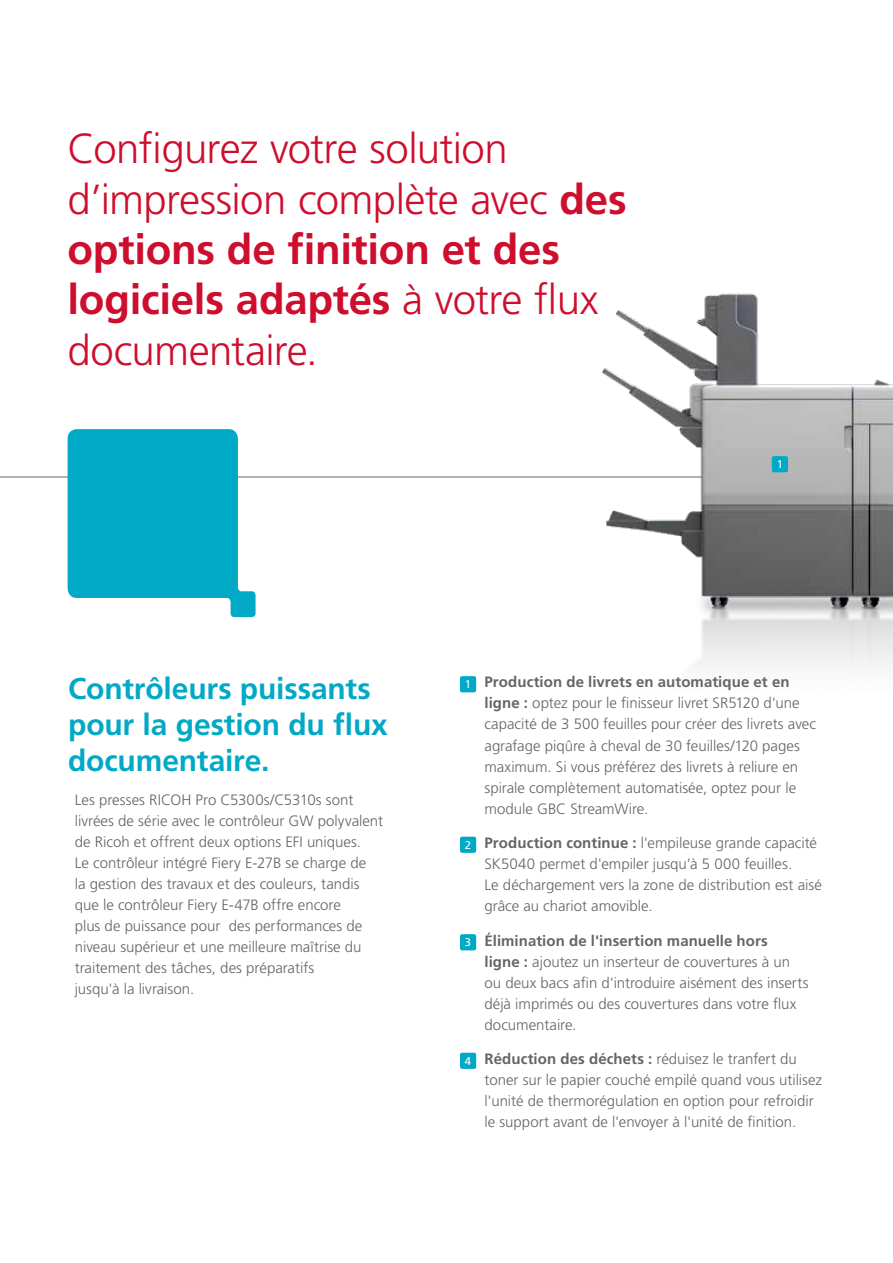
<style>
.page{position:relative;width:893px;height:1263px;background:#fff}
.page>*{position:absolute;margin:0;border:0;box-sizing:border-box;transform-origin:0 0}
.t1{font:300 42px/50.4px "Frutiger LT Std";letter-spacing:-.015em;color:#ce0e2d}
.t2{font:700 30px/36px "Frutiger LT Std";letter-spacing:-.005em;color:#00a9c5}
.t3{font:300 15px/21px "Frutiger LT Std";color:#636569}
.t4{font:11.25px "Frutiger LT Std";color:#fff}
.s1{font-weight:700}
.s2{font-weight:400;font-size:11.25px;color:#fff}
</style>
<div class="page">
<hr style="left:0;top:477px;width:893px;height:1px;background:#636569">
<img style="left:603px;top:293px;width:290px;height:376px">
<div style="left:460px;top:676px;width:16px;height:16px;background:#00a9c5;border-radius:2px"></div>
<div style="left:460px;top:837px;width:16px;height:16px;background:#00a9c5;border-radius:2px"></div>
<div style="left:460px;top:934px;width:16px;height:16px;background:#00a9c5;border-radius:2px"></div>
<div style="left:460px;top:1053px;width:16px;height:16px;background:#00a9c5;border-radius:2px"></div>
<div style="left:772px;top:456px;width:16px;height:16px;background:#00a9c5;border-radius:2px"></div>
<svg style="left:68px;top:429px;width:188px;height:188px"></svg>
<h1 class="t1" style="left:68px;top:124px;width:561px">Configurez votre solution d’impression complète avec <span class="s1">des options de finition et des logiciels adaptés</span> à votre flux documentaire.</h1>
<p class="t4" style="left:777px;top:458px;width:8px">1</p>
<h2 class="t2" style="left:68px;top:670px;width:321px">Contrôleurs puissants pour la gestion du flux documentaire.</h2>
<p class="t3" style="left:75px;top:790px;width:310px">Les presses RICOH Pro C5300s/C5310s sont livrées de série avec le contrôleur GW polyvalent de Ricoh et offrent deux options EFI uniques.<br>Le contrôleur intégré Fiery E-27B se charge de<br>la gestion des travaux et des couleurs, tandis que le contrôleur Fiery E-47B offre encore<br>plus de puissance pour des performances de niveau supérieur et une meilleure maîtrise du traitement des tâches, des préparatifs<br>jusqu'à la livraison.</p>
<p class="t3" style="left:484px;top:672px;width:333px;text-indent:-20px"><span class="s2">1</span> <span class="s1">Production de livrets en automatique et en ligne :</span> optez pour le finisseur livret SR5120 d'une capacité de 3 500 feuilles pour créer des livrets avec agrafage piqûre à cheval de 30 feuilles/120 pages maximum. Si vous préférez des livrets à reliure en spirale complètement automatisée, optez pour le module GBC StreamWire.</p>
<p class="t3" style="left:484px;top:832px;width:339px;text-indent:-20px"><span class="s2">2</span> <span class="s1">Production continue :</span> l'empileuse grande capacité SK5040 permet d'empiler jusqu’à 5 000 feuilles.<br>Le déchargement vers la zone de distribution est aisé grâce au chariot amovible.</p>
<p class="t3" style="left:484px;top:930px;width:325px;text-indent:-20px"><span class="s2">3</span> <span class="s1">Élimination de l'insertion manuelle hors<br>ligne :</span> ajoutez un inserteur de couvertures à un ou deux bacs afin d'introduire aisément des inserts déjà imprimés ou des couvertures dans votre flux documentaire.</p>
<p class="t3" style="left:484px;top:1048px;width:339px;text-indent:-20px"><span class="s2">4</span> <span class="s1">Réduction des déchets :</span> réduisez le tranfert du toner sur le papier couché empilé quand vous utilisez l'unité de thermorégulation en option pour refroidir le support avant de l'envoyer à l'unité de finition.</p>
</div>
